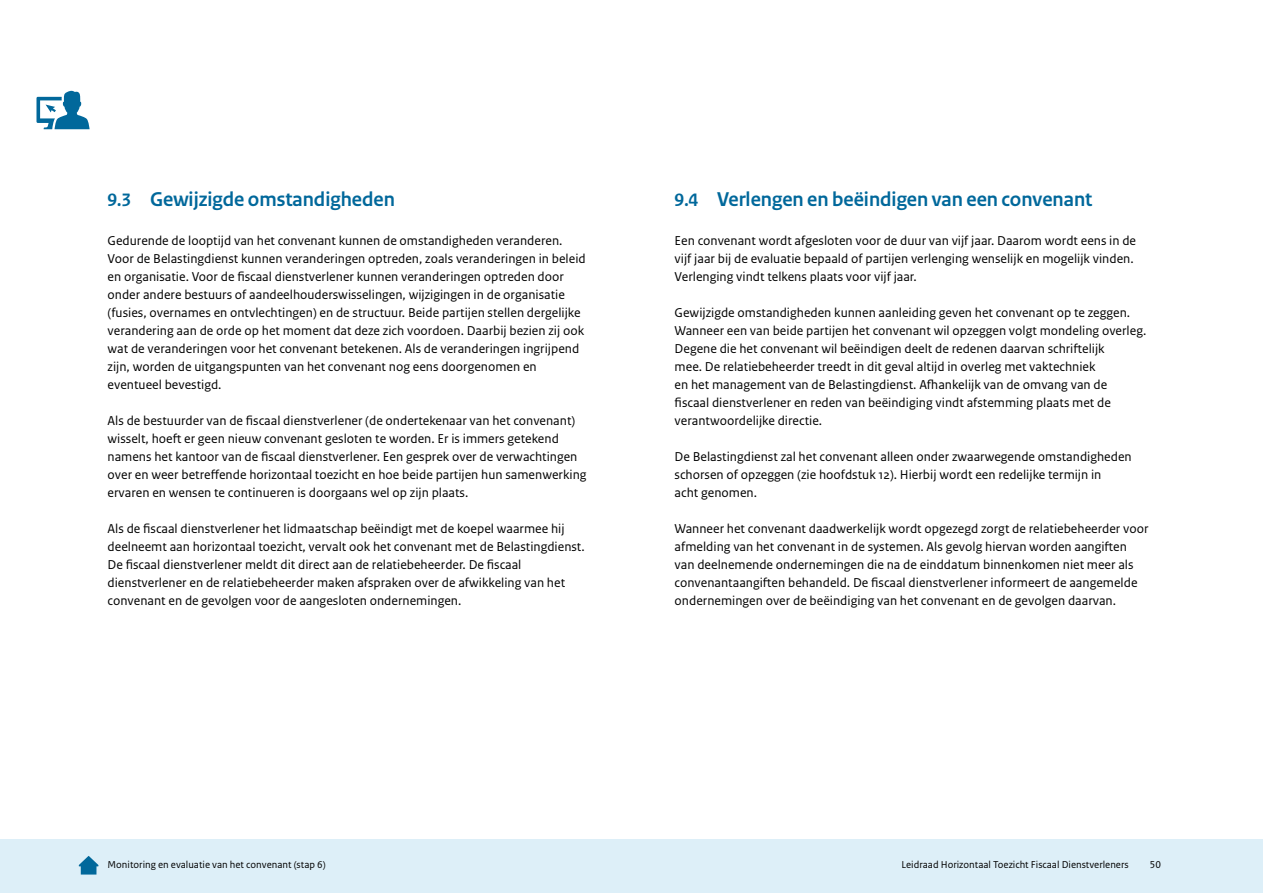
<style>
.page{position:relative;width:1263px;height:893px;background:#fff}
.page>*{position:absolute;margin:0;border:0;box-sizing:border-box;transform-origin:0 0}
.Paragraafkop_nummeri{font:700 21px "Rijksoverheid Sans Heading";color:#01689b}
.Body_witregel{font:13.5px/18px "Rijksoverheid Sans Text";color:#000}
.Body{font:13.5px/18px "Rijksoverheid Sans Text";color:#000}
.t1{font:10.5px "Rijksoverheid Sans Text";color:#000}
.s1{font-size:18.9px}
</style>
<div class="page">
<div style="left:0;top:839px;width:1263px;height:54px;background:#ddeff8"></div>
<svg style="left:79px;top:856px;width:19px;height:18px"></svg>
<svg style="left:37px;top:90px;width:53px;height:39px"></svg>
<h2 class="Paragraafkop_nummeri" style="left:108px;top:188px;width:289px"><span class="s1">9.3</span> Gewijzigde omstandigheden</h2>
<p class="Body" style="left:108px;top:232px;width:480px">Gedurende de looptijd van het convenant kunnen de omstandigheden veranderen.<br>Voor de Belastingdienst kunnen veranderingen optreden, zoals veranderingen in beleid en organisatie. Voor de fiscaal dienstverlener kunnen veranderingen optreden door onder andere bestuurs of aandeelhouderswisselingen, wijzigingen in de organisatie (fusies, overnames en ontvlechtingen) en de structuur. Beide partijen stellen dergelijke verandering aan de orde op het moment dat deze zich voordoen. Daarbij bezien zij ook wat de veranderingen voor het convenant betekenen. Als de veranderingen ingrijpend zijn, worden de uitgangspunten van het convenant nog eens doorgenomen en eventueel bevestigd.</p>
<p class="Body_witregel" style="left:108px;top:412px;width:480px">Als de bestuurder van de fiscaal dienstverlener (de ondertekenaar van het convenant) wisselt, hoeft er geen nieuw convenant gesloten te worden. Er is immers getekend namens het kantoor van de fiscaal dienstverlener. Een gesprek over de verwachtingen over en weer betreffende horizontaal toezicht en hoe beide partijen hun samenwerking ervaren en wensen te continueren is doorgaans wel op zijn plaats.</p>
<p class="Body_witregel" style="left:108px;top:520px;width:479px">Als de fiscaal dienstverlener het lidmaatschap beëindigt met de koepel waarmee hij deelneemt aan horizontaal toezicht, vervalt ook het convenant met de Belastingdienst.<br>De fiscaal dienstverlener meldt dit direct aan de relatiebeheerder. De fiscaal dienstverlener en de relatiebeheerder maken afspraken over de afwikkeling van het convenant en de gevolgen voor de aangesloten ondernemingen.</p>
<h2 class="Paragraafkop_nummeri" style="left:675px;top:188px;width:419px"><span class="s1">9.4</span> Verlengen en beëindigen van een convenant</h2>
<p class="Body" style="left:675px;top:232px;width:463px">Een convenant wordt afgesloten voor de duur van vijf jaar. Daarom wordt eens in de vijf jaar bij de evaluatie bepaald of partijen verlenging wenselijk en mogelijk vinden.<br>Verlenging vindt telkens plaats voor vijf jaar.</p>
<p class="Body_witregel" style="left:675px;top:304px;width:473px">Gewijzigde omstandigheden kunnen aanleiding geven het convenant op te zeggen.<br>Wanneer een van beide partijen het convenant wil opzeggen volgt mondeling overleg.<br>Degene die het convenant wil beëindigen deelt de redenen daarvan schriftelijk<br>mee. De relatiebeheerder treedt in dit geval altijd in overleg met vaktechniek<br>en het management van de Belastingdienst. Afhankelijk van de omvang van de<br>fiscaal dienstverlener en reden van beëindiging vindt afstemming plaats met de verantwoordelijke directie.</p>
<p class="Body_witregel" style="left:675px;top:448px;width:459px">De Belastingdienst zal het convenant alleen onder zwaarwegende omstandigheden schorsen of opzeggen (zie hoofdstuk 12). Hierbij wordt een redelijke termijn in<br>acht genomen.</p>
<p class="Body_witregel" style="left:675px;top:520px;width:475px">Wanneer het convenant daadwerkelijk wordt opgezegd zorgt de relatiebeheerder voor afmelding van het convenant in de systemen. Als gevolg hiervan worden aangiften van deelnemende ondernemingen die na de einddatum binnenkomen niet meer als convenantaangiften behandeld. De fiscaal dienstverlener informeert de aangemelde ondernemingen over de beëindiging van het convenant en de gevolgen daarvan.</p>
<p class="t1" style="left:108px;top:859px;width:220px">Monitoring en evaluatie van het convenant (stap 6)</p>
<p class="t1" style="left:901px;top:859px;width:229px">Leidraad Horizontaal Toezicht Fiscaal Dienstverleners</p>
<p class="t1" style="left:1150px;top:859px;width:13px">50</p>
</div>
